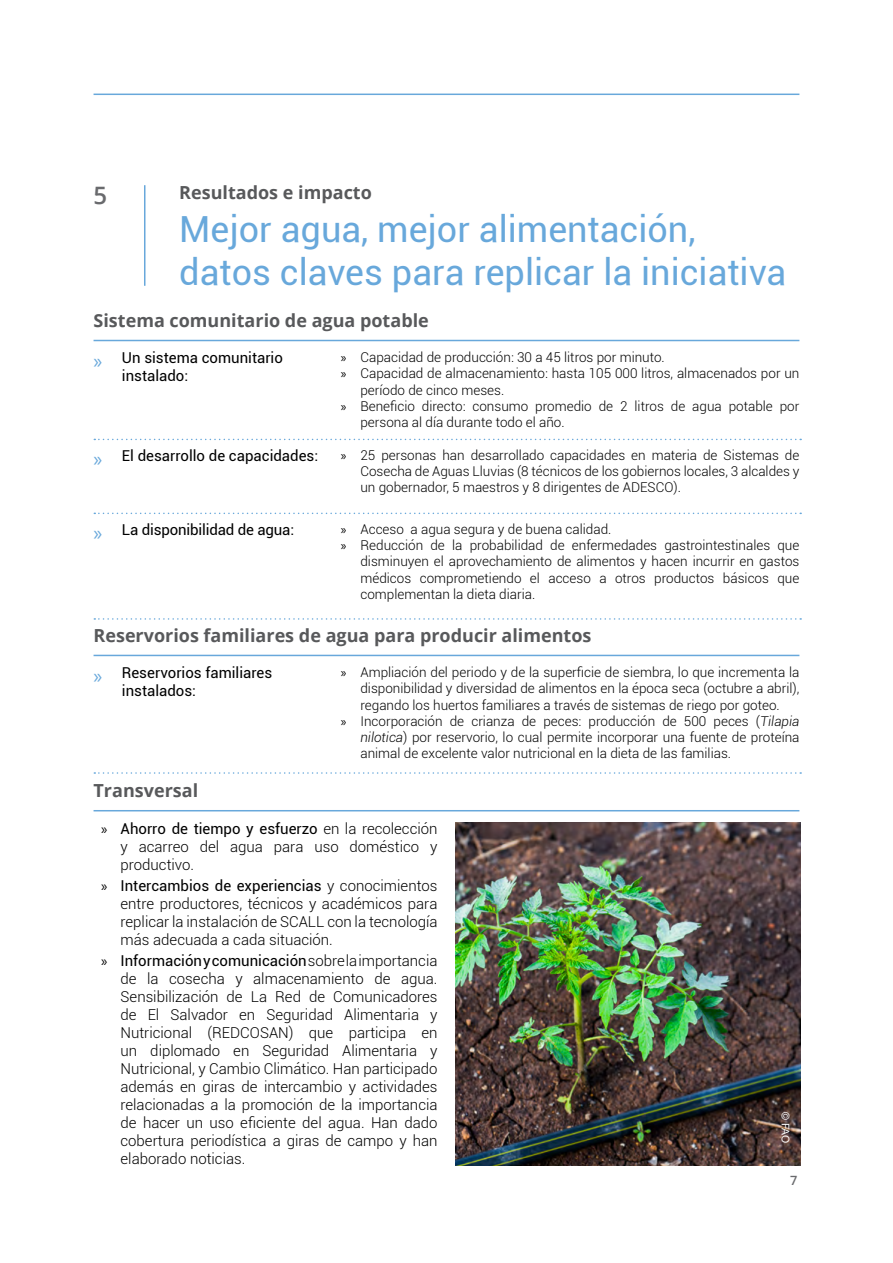
<style>
.page{position:relative;width:893px;height:1263px;background:#fff}
.page>*{position:absolute;margin:0;border:0;box-sizing:border-box;transform-origin:0 0}
.t1{font:36px/43.2px "Roboto";color:#68a8db}
.t2{font:600 24px "Open Sans";color:#696a6d}
.t3{font:21px "Myriad Pro";color:#68a8db}
.t4{font:700 18px "Open Sans";color:#58595b}
.t5{font:300 15px/18px "Roboto";color:#000;text-align:justify}
.t6{font:15px/18px "Roboto";color:#000}
.t7{font:300 13.5px/16.2px "Roboto";color:#000;text-align:justify}
.t8{font:600 12.75px "Open Sans";color:#696a6d}
.t9{font:10.5px "Arial";color:#fff}
.s1{font-family:"Myriad Pro";font-weight:400}
.s2{font-style:italic}
.s3{font-weight:400}
</style>
<div class="page">
<hr style="left:144px;top:185px;width:1px;height:101px;background:#68a8db">
<hr style="left:94px;top:94px;width:705px;height:1px;background:#68a8db">
<hr style="left:94px;top:340px;width:705px;height:1px;background:#68a8db">
<hr style="left:94px;top:655px;width:705px;height:1px;background:#68a8db">
<hr style="left:94px;top:810px;width:705px;height:1px;background:#68a8db">
<svg style="left:94px;top:439px;width:707px;height:1px"></svg>
<svg style="left:94px;top:513px;width:707px;height:1px"></svg>
<svg style="left:94px;top:618px;width:707px;height:2px"></svg>
<svg style="left:94px;top:772px;width:707px;height:2px"></svg>
<img style="left:455px;top:822px;width:346px;height:343px">
<h2 class="t2" style="left:94px;top:178px;width:15px">5</h2>
<h3 class="t4" style="left:179px;top:180px;width:194px">Resultados e impacto</h3>
<h1 class="t1" style="left:179px;top:206px;width:609px">Mejor agua, mejor alimentación, datos claves para replicar la iniciativa</h1>
<h3 class="t4" style="left:94px;top:307px;width:337px">Sistema comunitario de agua potable</h3>
<h3 class="t3" style="left:94px;top:348px;width:10px">»</h3>
<p class="t6" style="left:122px;top:348px;width:163px">Un sistema comunitario instalado:</p>
<h3 class="t3" style="left:94px;top:446px;width:10px">»</h3>
<p class="t6" style="left:122px;top:446px;width:198px">El desarrollo de capacidades:</p>
<h3 class="t3" style="left:94px;top:520px;width:10px">»</h3>
<p class="t6" style="left:122px;top:520px;width:174px">La disponibilidad de agua:</p>
<p class="t7" style="left:341px;top:349px;width:325px"><span class="s1">»</span> Capacidad de producción: 30 a 45 litros por minuto.</p>
<p class="t7" style="left:341px;top:365px;width:460px"><span class="s1">»</span> Capacidad de almacenamiento: hasta 105 000 litros, almacenados por un</p>
<p class="t7" style="left:360px;top:381px;width:145px">período de cinco meses.</p>
<p class="t7" style="left:341px;top:397px;width:460px"><span class="s1">»</span> Beneficio directo: consumo promedio de 2 litros de agua potable por</p>
<p class="t7" style="left:360px;top:414px;width:206px">persona al día durante todo el año.</p>
<p class="t7" style="left:360px;top:447px;width:440px;text-indent:-19px"><span class="s1">»</span> 25 personas han desarrollado capacidades en materia de Sistemas de Cosecha de Aguas Lluvias (8 técnicos de los gobiernos locales, 3 alcaldes y un gobernador, 5 maestros y 8 dirigentes de ADESCO).</p>
<p class="t7" style="left:341px;top:521px;width:272px"><span class="s1">»</span> Acceso a agua segura y de buena calidad.</p>
<p class="t7" style="left:341px;top:537px;width:460px"><span class="s1">»</span> Reducción de la probabilidad de enfermedades gastrointestinales que</p>
<p class="t7" style="left:360px;top:553px;width:440px">disminuyen el aprovechamiento de alimentos y hacen incurrir en gastos</p>
<p class="t7" style="left:360px;top:569px;width:440px">médicos comprometiendo el acceso a otros productos básicos que</p>
<p class="t7" style="left:360px;top:585px;width:176px">complementan la dieta diaria.</p>
<h3 class="t4" style="left:94px;top:622px;width:499px">Reservorios familiares de agua para producir alimentos</h3>
<h3 class="t3" style="left:94px;top:663px;width:10px">»</h3>
<p class="t6" style="left:122px;top:663px;width:152px">Reservorios familiares instalados:</p>
<h3 class="t4" style="left:94px;top:777px;width:106px">Transversal</h3>
<p class="t7" style="left:341px;top:664px;width:460px"><span class="s1">»</span> Ampliación del periodo y de la superficie de siembra, lo que incrementa la</p>
<p class="t7" style="left:360px;top:680px;width:440px">disponibilidad y diversidad de alimentos en la época seca (octubre a abril),</p>
<p class="t7" style="left:360px;top:696px;width:421px">regando los huertos familiares a través de sistemas de riego por goteo.</p>
<p class="t7" style="left:341px;top:712px;width:460px"><span class="s1">»</span> Incorporación de crianza de peces: producción de 500 peces (<span class="s2">Tilapia</span></p>
<p class="t7" style="left:360px;top:729px;width:440px"><span class="s2">nilotica</span>) por reservorio, lo cual permite incorporar una fuente de proteína</p>
<p class="t7" style="left:360px;top:745px;width:372px">animal de excelente valor nutricional en la dieta de las familias.</p>
<p class="t5" style="left:121px;top:819px;width:318px;text-indent:-20px"><span class="s1">»</span> <span class="s3">Ahorro de tiempo y esfuerzo</span> en la recolección y acarreo del agua para uso doméstico y productivo.</p>
<p class="t5" style="left:121px;top:876px;width:318px;text-indent:-20px"><span class="s1">»</span> <span class="s3">Intercambios de experiencias</span> y conocimientos entre productores, técnicos y académicos para replicar la instalación de SCALL con la tecnología más adecuada a cada situación.</p>
<p class="t5" style="left:121px;top:951px;width:318px;text-indent:-20px"><span class="s1">»</span> <span class="s3">Información y comunicación</span> sobre la importancia de la cosecha y almacenamiento de agua.<br>Sensibilización de La Red de Comunicadores de El Salvador en Seguridad Alimentaria y Nutricional (REDCOSAN) que participa en un diplomado en Seguridad Alimentaria y Nutricional, y Cambio Climático. Han participado además en giras de intercambio y actividades relacionadas a la promoción de la importancia de hacer un uso eficiente del agua. Han dado cobertura periodística a giras de campo y han elaborado noticias.</p>
<p class="t9" style="left:792px;top:1112px;width:33px;rotate:90deg">© FAO</p>
<p class="t8" style="left:790px;top:1171px;width:9px">7</p>
</div>
